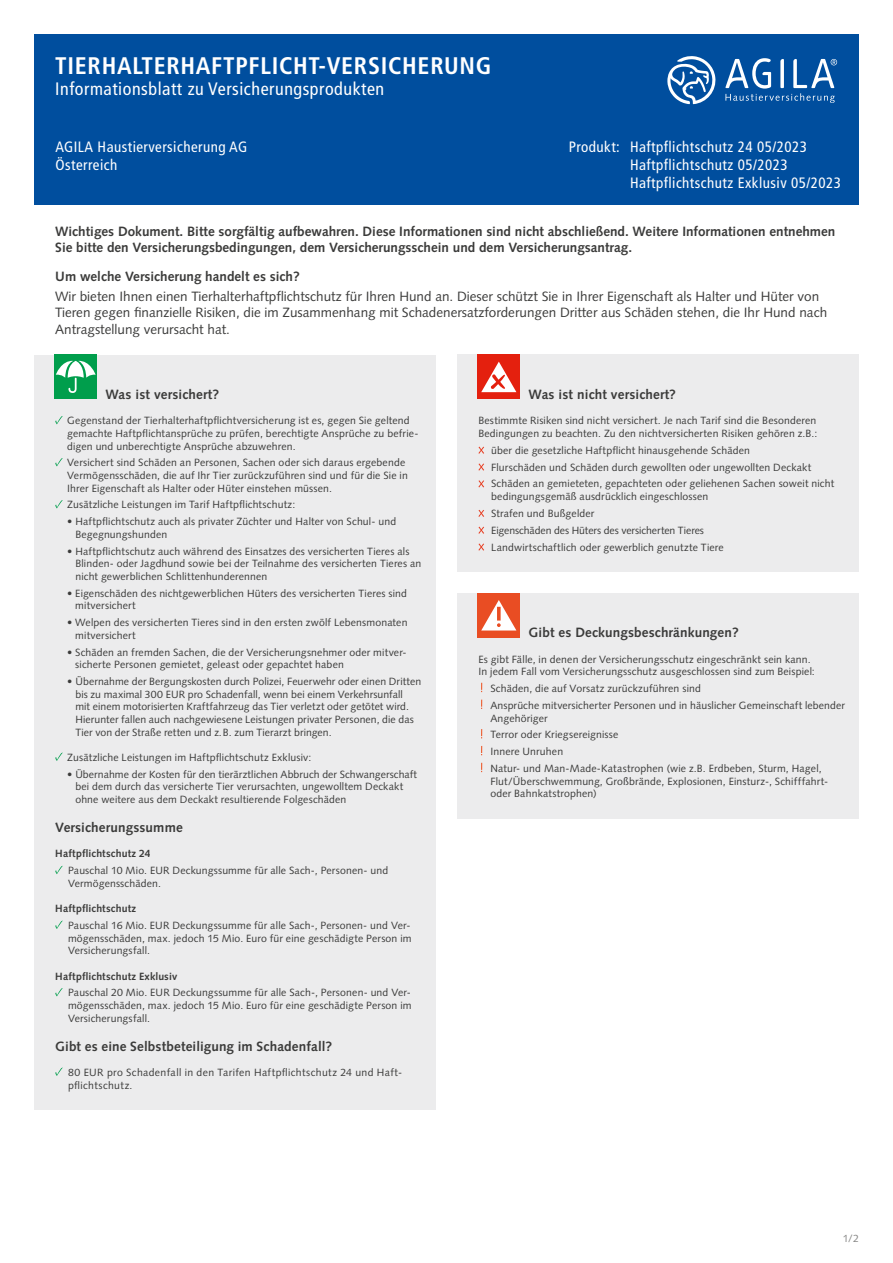
<style>
.page{position:relative;width:893px;height:1263px;background:#fff}
.page>*{position:absolute;margin:0;border:0;box-sizing:border-box;transform-origin:0 0}
.t1{font:700 condensed 24px "Frutiger LT Std";letter-spacing:.03em;color:#fff}
.t2{font:condensed 18px "Frutiger LT Std";letter-spacing:.03em;color:#fff}
.t3{font:condensed 15px/18px "Frutiger LT Std";letter-spacing:.03em;color:#fff}
.t4{font:700 13.5px/16.2px "Syntax LT Std";color:#3b3b3a}
.t5{font:13.5px/16.2px "Syntax LT Std";color:#3b3b3a}
.t6{font:10.5px/12.6px "Syntax LT Std";letter-spacing:.015em;color:#3b3b3a}
.t7{font:10.5px/12.6px "Syntax LT Std";letter-spacing:.035em;color:#3b3b3a}
.t8{font:700 10.5px "Syntax LT Std";letter-spacing:.015em;color:#3b3b3a}
.t9{font:10.5px "Syntax LT Std";color:#878786}
</style>
<div class="page">
<div style="left:34px;top:355px;width:402px;height:755px;background:#ececed"></div>
<div style="left:457px;top:355px;width:402px;height:217px;background:#ececed"></div>
<div style="left:457px;top:593px;width:402px;height:225px;background:#ececed"></div>
<div style="left:34px;top:34px;width:825px;height:170px;background:#004e9e"></div>
<div style="left:54px;top:355px;width:43px;height:44px;background:#009e4c"></div>
<svg style="left:56px;top:360px;width:40px;height:33px"></svg>
<div style="left:478px;top:355px;width:42px;height:44px;background:#e4200e"></div>
<svg style="left:481px;top:362px;width:35px;height:30px"></svg>
<div style="left:478px;top:593px;width:42px;height:44px;background:#e94d23"></div>
<svg style="left:481px;top:600px;width:35px;height:30px"></svg>
<svg style="left:55px;top:416px;width:8px;height:8px"></svg>
<svg style="left:55px;top:458px;width:8px;height:8px"></svg>
<svg style="left:55px;top:500px;width:8px;height:8px"></svg>
<svg style="left:55px;top:752px;width:8px;height:9px"></svg>
<svg style="left:55px;top:866px;width:8px;height:8px"></svg>
<svg style="left:55px;top:920px;width:8px;height:9px"></svg>
<svg style="left:55px;top:988px;width:8px;height:8px"></svg>
<svg style="left:55px;top:1067px;width:8px;height:9px"></svg>
<svg style="left:478px;top:447px;width:6px;height:7px"></svg>
<svg style="left:478px;top:463px;width:6px;height:8px"></svg>
<svg style="left:478px;top:480px;width:6px;height:7px"></svg>
<svg style="left:478px;top:510px;width:6px;height:7px"></svg>
<svg style="left:478px;top:527px;width:6px;height:7px"></svg>
<svg style="left:478px;top:543px;width:6px;height:8px"></svg>
<svg style="left:725px;top:58px;width:112px;height:45px"></svg>
<svg style="left:667px;top:56px;width:49px;height:48px"></svg>
<h1 class="t1" style="left:55px;top:51px;width:438px">TIERHALTERHAFTPFLICHT-VERSICHERUNG</h1>
<h2 class="t2" style="left:55px;top:79px;width:330px">Informationsblatt zu Versicherungsprodukten</h2>
<h3 class="t3" style="left:55px;top:137px;width:193px">AGILA Haustierversicherung AG<br>Österreich</h3>
<h3 class="t3" style="left:630px;top:137px;width:212px;text-indent:-62px">Produkt: Haftpflichtschutz 24 05/2023<br>Haftpflichtschutz 05/2023<br>Haftpflichtschutz Exklusiv 05/2023</h3>
<p class="t4" style="left:55px;top:223px;width:782px">Wichtiges Dokument. Bitte sorgfältig aufbewahren. Diese Informationen sind nicht abschließend. Weitere Informationen entnehmen<br>Sie bitte den Versicherungsbedingungen, dem Versicherungsschein und dem Versicherungsantrag.</p>
<p class="t4" style="left:55px;top:268px;width:246px">Um welche Versicherung handelt es sich?</p>
<p class="t5" style="left:55px;top:288px;width:773px">Wir bieten Ihnen einen Tierhalterhaftpflichtschutz für Ihren Hund an. Dieser schützt Sie in Ihrer Eigenschaft als Halter und Hüter von<br>Tieren gegen finanzielle Risiken, die im Zusammenhang mit Schadenersatzforderungen Dritter aus Schäden stehen, die Ihr Hund nach<br>Antragstellung verursacht hat.</p>
<p class="t4" style="left:105px;top:386px;width:115px">Was ist versichert?</p>
<p class="t6" style="left:67px;top:414px;width:353px">Gegenstand der Tierhalterhaftpflichtversicherung ist es, gegen Sie geltend gemachte Haftpflichtansprüche zu prüfen, berechtigte Ansprüche zu befrie&shy;digen und unberechtigte Ansprüche abzuwehren.</p>
<p class="t6" style="left:67px;top:456px;width:342px">Versichert sind Schäden an Personen, Sachen oder sich daraus ergebende<br>Vermögensschäden, die auf Ihr Tier zurückzuführen sind und für die Sie in<br>Ihrer Eigenschaft als Halter oder Hüter einstehen müssen.</p>
<p class="t6" style="left:67px;top:498px;width:230px">Zusätzliche Leistungen im Tarif Haftpflichtschutz:</p>
<p class="t6" style="left:75px;top:515px;width:322px;text-indent:-8px">• Haftpflichtschutz auch als privater Züchter und Halter von Schul- und<br>Begegnungshunden</p>
<p class="t6" style="left:75px;top:545px;width:348px;text-indent:-8px">• Haftpflichtschutz auch während des Einsatzes des versicherten Tieres als<br>Blinden- oder Jagdhund sowie bei der Teilnahme des versicherten Tieres an nicht gewerblichen Schlittenhunderennen</p>
<p class="t6" style="left:75px;top:587px;width:333px;text-indent:-8px">• Eigenschäden des nichtgewerblichen Hüters des versicherten Tieres sind mitversichert</p>
<p class="t6" style="left:75px;top:616px;width:334px;text-indent:-8px">• Welpen des versicherten Tieres sind in den ersten zwölf Lebensmonaten mitversichert</p>
<p class="t6" style="left:75px;top:646px;width:333px;text-indent:-8px">• Schäden an fremden Sachen, die der Versicherungsnehmer oder mitver&shy;sicherte Personen gemietet, geleast oder gepachtet haben</p>
<p class="t6" style="left:75px;top:675px;width:347px;text-indent:-8px">• Übernahme der Bergungskosten durch Polizei, Feuerwehr oder einen Dritten bis zu maximal 300 EUR pro Schadenfall, wenn bei einem Verkehrsunfall<br>mit einem motorisierten Kraftfahrzeug das Tier verletzt oder getötet wird.<br>Hierunter fallen auch nachgewiesene Leistungen privater Personen, die das Tier von der Straße retten und z.B. zum Tierarzt bringen.</p>
<p class="t6" style="left:67px;top:751px;width:246px">Zusätzliche Leistungen im Haftpflichtschutz Exklusiv:</p>
<p class="t6" style="left:75px;top:768px;width:343px;text-indent:-8px">• Übernahme der Kosten für den tierärztlichen Abbruch der Schwangerschaft bei dem durch das versicherte Tier verursachten, ungewolltem Deckakt ohne weitere aus dem Deckakt resultierende Folgeschäden</p>
<p class="t4" style="left:55px;top:819px;width:129px">Versicherungssumme</p>
<p class="t8" style="left:55px;top:848px;width:97px">Haftpflichtschutz 24</p>
<p class="t6" style="left:68px;top:864px;width:322px">Pauschal 10 Mio. EUR Deckungssumme für alle Sach-, Personen- und<br>Vermögensschäden.</p>
<p class="t8" style="left:55px;top:902px;width:83px">Haftpflichtschutz</p>
<p class="t6" style="left:68px;top:919px;width:345px;text-align:justify">Pauschal 16 Mio. EUR Deckungssumme für alle Sach-, Personen- und Ver&shy;mögensschäden, max. jedoch 15 Mio. Euro für eine geschädigte Person im Versicherungsfall.</p>
<p class="t8" style="left:55px;top:970px;width:124px">Haftpflichtschutz Exklusiv</p>
<p class="t6" style="left:68px;top:986px;width:345px;text-align:justify">Pauschal 20 Mio. EUR Deckungssumme für alle Sach-, Personen- und Ver&shy;mögensschäden, max. jedoch 15 Mio. Euro für eine geschädigte Person im Versicherungsfall.</p>
<p class="t4" style="left:55px;top:1038px;width:278px">Gibt es eine Selbstbeteiligung im Schadenfall?</p>
<p class="t7" style="left:68px;top:1066px;width:336px">80 EUR pro Schadenfall in den Tarifen Haftpflichtschutz 24 und Haft&shy;pflichtschutz.</p>
<p class="t4" style="left:529px;top:386px;width:149px">Was ist nicht versichert?</p>
<p class="t6" style="left:478px;top:414px;width:341px">Bestimmte Risiken sind nicht versichert. Je nach Tarif sind die Besonderen<br>Bedingungen zu beachten. Zu den nichtversicherten Risiken gehören z.B.:</p>
<p class="t6" style="left:491px;top:442px;width:345px;line-height:16.8px">über die gesetzliche Haftpflicht hinausgehende Schäden<br>Flurschäden und Schäden durch gewollten oder ungewollten Deckakt<br>Schäden an gemieteten, gepachteten oder geliehenen Sachen soweit nicht</p>
<p class="t6" style="left:491px;top:488px;width:234px;line-height:16.8px">bedingungsgemäß ausdrücklich eingeschlossen Strafen und Bußgelder<br>Eigenschäden des Hüters des versicherten Tieres Landwirtschaftlich oder gewerblich genutzte Tiere</p>
<p class="t4" style="left:529px;top:625px;width:212px">Gibt es Deckungsbeschränkungen?</p>
<p class="t6" style="left:478px;top:653px;width:338px">Es gibt Fälle, in denen der Versicherungsschutz eingeschränkt sein kann.<br>In jedem Fall vom Versicherungsschutz ausgeschlossen sind zum Beispiel:</p>
<p class="t6" style="left:490px;top:680px;width:356px;line-height:16.8px">Schäden, die auf Vorsatz zurückzuführen sind<br>Ansprüche mitversicherter Personen und in häuslicher Gemeinschaft lebender</p>
<p class="t6" style="left:490px;top:709px;width:333px;line-height:16.8px">Angehöriger<br>Terror oder Kriegsereignisse<br>Innere Unruhen<br>Natur- und Man-Made-Katastrophen (wie z.B. Erdbeben, Sturm, Hagel,</p>
<p class="t6" style="left:490px;top:775px;width:339px">Flut/Überschwemmung, Großbrände, Explosionen, Einsturz-, Schifffahrt&shy;oder Bahnkatstrophen)</p>
<p class="t9" style="left:843px;top:1232px;width:18px">1/2</p>
</div>
